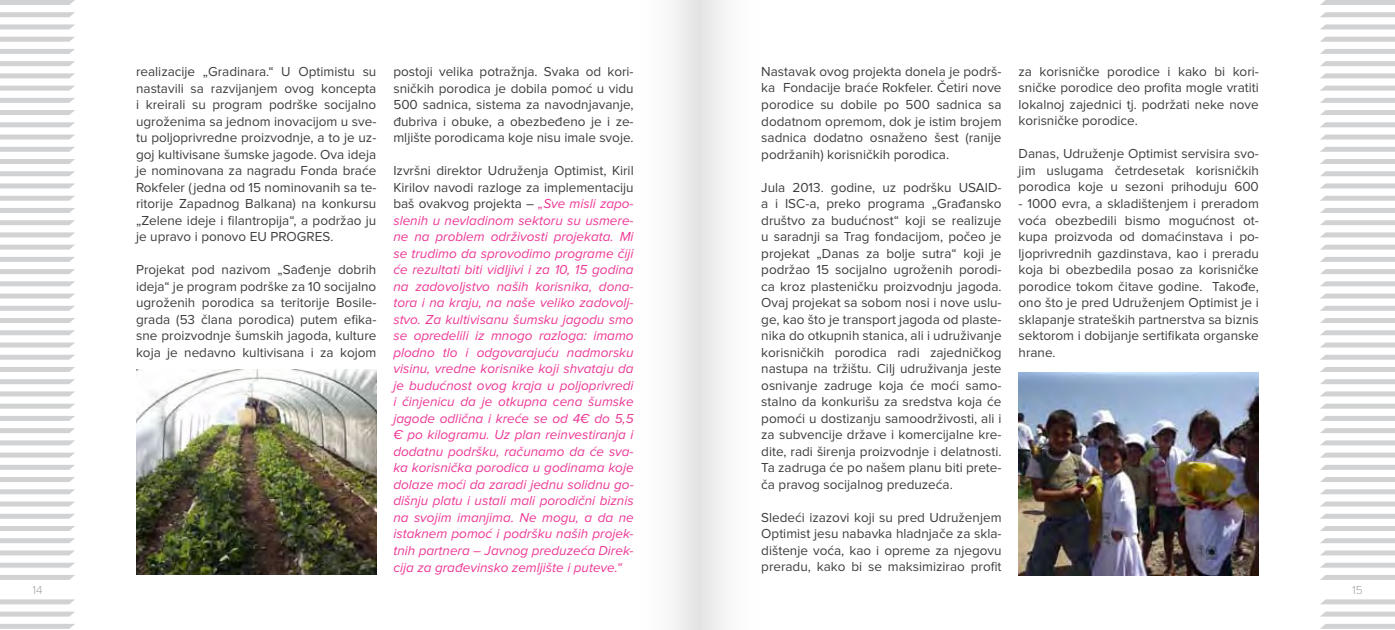
<style>
.page{position:relative;width:1395px;height:630px;background:#fff}
.page>*{position:absolute;margin:0;border:0;box-sizing:border-box;transform-origin:0 0}
.t1{font:13.5px/16.5px "Proxima Nova";color:#3e3e3f;text-align:justify}
.t2{font:italic 13.5px/16.5px "Proxima Nova";color:#ed3896;text-align:justify}
.t3{font:300 12px "Proxima Nova";color:#a4a5a9}
.s1{font-style:normal;color:#3e3e3f}
</style>
<div class="page">
<svg style="left:0;top:0;width:75px;height:5px"></svg>
<svg style="left:0;top:12px;width:75px;height:5px"></svg>
<svg style="left:0;top:24px;width:75px;height:5px"></svg>
<svg style="left:0;top:37px;width:75px;height:5px"></svg>
<svg style="left:0;top:49px;width:75px;height:5px"></svg>
<svg style="left:0;top:61px;width:75px;height:5px"></svg>
<svg style="left:0;top:73px;width:75px;height:5px"></svg>
<svg style="left:0;top:86px;width:74px;height:5px"></svg>
<svg style="left:0;top:98px;width:75px;height:5px"></svg>
<svg style="left:0;top:110px;width:75px;height:5px"></svg>
<svg style="left:0;top:122px;width:75px;height:5px"></svg>
<svg style="left:0;top:134px;width:75px;height:5px"></svg>
<svg style="left:0;top:147px;width:75px;height:5px"></svg>
<svg style="left:0;top:159px;width:75px;height:5px"></svg>
<svg style="left:0;top:171px;width:75px;height:5px"></svg>
<svg style="left:0;top:183px;width:75px;height:5px"></svg>
<svg style="left:0;top:196px;width:75px;height:4px"></svg>
<svg style="left:0;top:208px;width:75px;height:5px"></svg>
<svg style="left:0;top:220px;width:75px;height:5px"></svg>
<svg style="left:0;top:232px;width:75px;height:5px"></svg>
<svg style="left:0;top:244px;width:75px;height:5px"></svg>
<svg style="left:0;top:257px;width:75px;height:5px"></svg>
<svg style="left:0;top:269px;width:75px;height:5px"></svg>
<svg style="left:0;top:281px;width:75px;height:5px"></svg>
<svg style="left:0;top:293px;width:75px;height:5px"></svg>
<svg style="left:0;top:306px;width:75px;height:4px"></svg>
<svg style="left:0;top:318px;width:75px;height:5px"></svg>
<svg style="left:0;top:330px;width:75px;height:5px"></svg>
<svg style="left:0;top:342px;width:75px;height:5px"></svg>
<svg style="left:0;top:354px;width:75px;height:5px"></svg>
<svg style="left:0;top:367px;width:75px;height:5px"></svg>
<svg style="left:0;top:379px;width:75px;height:5px"></svg>
<svg style="left:0;top:391px;width:75px;height:5px"></svg>
<svg style="left:0;top:403px;width:75px;height:5px"></svg>
<svg style="left:0;top:416px;width:75px;height:4px"></svg>
<svg style="left:0;top:428px;width:75px;height:5px"></svg>
<svg style="left:0;top:440px;width:75px;height:5px"></svg>
<svg style="left:0;top:452px;width:75px;height:5px"></svg>
<svg style="left:0;top:465px;width:75px;height:4px"></svg>
<svg style="left:0;top:477px;width:75px;height:5px"></svg>
<svg style="left:0;top:489px;width:75px;height:5px"></svg>
<svg style="left:0;top:501px;width:75px;height:5px"></svg>
<svg style="left:0;top:513px;width:75px;height:5px"></svg>
<svg style="left:0;top:526px;width:75px;height:4px"></svg>
<svg style="left:0;top:538px;width:75px;height:5px"></svg>
<svg style="left:0;top:550px;width:75px;height:5px"></svg>
<svg style="left:0;top:562px;width:75px;height:5px"></svg>
<svg style="left:0;top:575px;width:75px;height:4px"></svg>
<svg style="left:0;top:599px;width:75px;height:5px"></svg>
<svg style="left:0;top:611px;width:75px;height:5px"></svg>
<svg style="left:0;top:624px;width:75px;height:4px"></svg>
<svg style="left:1320px;top:0;width:75px;height:5px"></svg>
<svg style="left:1320px;top:12px;width:75px;height:5px"></svg>
<svg style="left:1321px;top:24px;width:74px;height:5px"></svg>
<svg style="left:1320px;top:37px;width:75px;height:5px"></svg>
<svg style="left:1320px;top:49px;width:75px;height:5px"></svg>
<svg style="left:1320px;top:61px;width:75px;height:5px"></svg>
<svg style="left:1321px;top:73px;width:74px;height:5px"></svg>
<svg style="left:1320px;top:86px;width:75px;height:5px"></svg>
<svg style="left:1320px;top:98px;width:75px;height:5px"></svg>
<svg style="left:1320px;top:110px;width:75px;height:5px"></svg>
<svg style="left:1320px;top:122px;width:75px;height:5px"></svg>
<svg style="left:1321px;top:134px;width:74px;height:5px"></svg>
<svg style="left:1320px;top:147px;width:75px;height:5px"></svg>
<svg style="left:1320px;top:159px;width:75px;height:5px"></svg>
<svg style="left:1320px;top:171px;width:75px;height:5px"></svg>
<svg style="left:1321px;top:183px;width:74px;height:5px"></svg>
<svg style="left:1321px;top:196px;width:74px;height:4px"></svg>
<svg style="left:1320px;top:208px;width:75px;height:5px"></svg>
<svg style="left:1320px;top:220px;width:75px;height:5px"></svg>
<svg style="left:1321px;top:232px;width:74px;height:5px"></svg>
<svg style="left:1321px;top:244px;width:74px;height:5px"></svg>
<svg style="left:1320px;top:257px;width:75px;height:5px"></svg>
<svg style="left:1320px;top:269px;width:75px;height:5px"></svg>
<svg style="left:1320px;top:281px;width:75px;height:5px"></svg>
<svg style="left:1321px;top:293px;width:74px;height:5px"></svg>
<svg style="left:1321px;top:306px;width:74px;height:4px"></svg>
<svg style="left:1320px;top:318px;width:75px;height:5px"></svg>
<svg style="left:1320px;top:330px;width:75px;height:5px"></svg>
<svg style="left:1321px;top:342px;width:74px;height:5px"></svg>
<svg style="left:1321px;top:354px;width:74px;height:5px"></svg>
<svg style="left:1320px;top:367px;width:75px;height:5px"></svg>
<svg style="left:1320px;top:379px;width:75px;height:5px"></svg>
<svg style="left:1321px;top:391px;width:74px;height:5px"></svg>
<svg style="left:1321px;top:403px;width:74px;height:5px"></svg>
<svg style="left:1321px;top:416px;width:74px;height:4px"></svg>
<svg style="left:1320px;top:428px;width:75px;height:5px"></svg>
<svg style="left:1320px;top:440px;width:75px;height:5px"></svg>
<svg style="left:1321px;top:452px;width:74px;height:5px"></svg>
<svg style="left:1321px;top:465px;width:74px;height:4px"></svg>
<svg style="left:1320px;top:477px;width:75px;height:5px"></svg>
<svg style="left:1320px;top:489px;width:75px;height:5px"></svg>
<svg style="left:1321px;top:501px;width:74px;height:5px"></svg>
<svg style="left:1321px;top:513px;width:74px;height:5px"></svg>
<svg style="left:1321px;top:526px;width:74px;height:4px"></svg>
<svg style="left:1320px;top:538px;width:75px;height:5px"></svg>
<svg style="left:1321px;top:550px;width:74px;height:5px"></svg>
<svg style="left:1321px;top:562px;width:74px;height:5px"></svg>
<svg style="left:1321px;top:575px;width:74px;height:4px"></svg>
<svg style="left:1321px;top:599px;width:74px;height:5px"></svg>
<svg style="left:1321px;top:611px;width:74px;height:5px"></svg>
<svg style="left:1321px;top:624px;width:74px;height:4px"></svg>
<img style="left:136px;top:369px;width:240px;height:205px">
<img style="left:1018px;top:372px;width:241px;height:203px">
<p class="t1" style="left:136px;top:64px;width:242px">realizacije „Gradinara.“ U Optimistu su nastavili sa razvijanjem ovog koncepta i kreirali su program podrške socijalno ugroženima sa jednom inovacijom u sve&shy;tu poljoprivredne proizvodnje, a to je uz&shy;goj kultivisane šumske jagode. Ova ideja je nominovana za nagradu Fonda braće Rokfeler (jedna od 15 nominovanih sa te&shy;ritorije Zapadnog Balkana) na konkursu „Zelene ideje i filantropija“, a podržao ju je upravo i ponovo EU PROGRES.</p>
<p class="t1" style="left:136px;top:262px;width:242px">Projekat pod nazivom „Sađenje dobrih ideja“ je program podrške za 10 socijalno ugroženih porodica sa teritorije Bosile&shy;grada (53 člana porodica) putem efika&shy;sne proizvodnje šumskih jagoda, kulture koja je nedavno kultivisana i za kojom</p>
<p class="t1" style="left:393px;top:64px;width:242px">postoji velika potražnja. Svaka od kori&shy;sničkih porodica je dobila pomoć u vidu 500 sadnica, sistema za navodnjavanje, đubriva i obuke, a obezbeđeno je i ze&shy;mljište porodicama koje nisu imale svoje.</p>
<p class="t2" style="left:393px;top:163px;width:242px"><span class="s1">Izvršni direktor Udruženja Optimist, Kiril Kirilov navodi razloge za implementaciju baš ovakvog projekta –</span> „Sve misli zapo&shy;slenih u nevladinom sektoru su usmere&shy;ne na problem održivosti projekata. Mi se trudimo da sprovodimo programe čiji će rezultati biti vidljivi i za 10, 15 godina na zadovoljstvo naših korisnika, dona&shy;tora i na kraju, na naše veliko zadovolj&shy;stvo. Za kultivisanu šumsku jagodu smo se opredelili iz mnogo razloga: imamo plodno tlo i odgovarajuću nadmorsku visinu, vredne korisnike koji shvataju da je budućnost ovog kraja u poljoprivredi i činjenicu da je otkupna cena šumske jagode odlična i kreće se od 4€ do 5,5 € po kilogramu. Uz plan reinvestiranja i dodatnu podršku, računamo da će sva&shy;ka korisnička porodica u godinama koje dolaze moći da zaradi jednu solidnu go&shy;dišnju platu i ustali mali porodični biznis na svojim imanjima. Ne mogu, a da ne istaknem pomoć i podršku naših projek&shy;tnih partnera – Javnog preduzeća Direk&shy;cija za građevinsko zemljište i puteve.“</p>
<p class="t1" style="left:761px;top:64px;width:242px">Nastavak ovog projekta donela je podrš&shy;ka Fondacije braće Rokfeler. Četiri nove porodice su dobile po 500 sadnica sa dodatnom opremom, dok je istim brojem sadnica dodatno osnaženo šest (ranije podržanih) korisničkih porodica.</p>
<p class="t1" style="left:761px;top:179px;width:242px">Jula 2013. godine, uz podršku USAID&shy;a i ISC-a, preko programa „Građansko društvo za budućnost“ koji se realizuje u saradnji sa Trag fondacijom, počeo je projekat „Danas za bolje sutra“ koji je podržao 15 socijalno ugroženih porodi&shy;ca kroz plasteničku proizvodnju jagoda.<br>Ovaj projekat sa sobom nosi i nove uslu&shy;ge, kao što je transport jagoda od plaste&shy;nika do otkupnih stanica, ali i udruživanje korisničkih porodica radi zajedničkog nastupa na tržištu. Cilj udruživanja jeste osnivanje zadruge koja će moći samo&shy;stalno da konkurišu za sredstva koja će pomoći u dostizanju samoodrživosti, ali i za subvencije države i komercijalne kre&shy;dite, radi širenja proizvodnje i delatnosti.<br>Ta zadruga će po našem planu biti prete&shy;ča pravog socijalnog preduzeća.</p>
<p class="t1" style="left:761px;top:509px;width:242px">Sledeći izazovi koji su pred Udruženjem Optimist jesu nabavka hladnjače za skla&shy;dištenje voća, kao i opreme za njegovu preradu, kako bi se maksimizirao profit</p>
<p class="t1" style="left:1018px;top:64px;width:242px">za korisničke porodice i kako bi kori&shy;sničke porodice deo profita mogle vratiti lokalnoj zajednici tj. podržati neke nove korisničke porodice.</p>
<p class="t1" style="left:1018px;top:146px;width:242px">Danas, Udruženje Optimist servisira svo&shy;jim uslugama četrdesetak korisničkih porodica koje u sezoni prihoduju 600</p>
<p class="t1" style="left:1018px;top:196px;width:242px">- 1000 evra, a skladištenjem i preradom voća obezbedili bismo mogućnost ot&shy;kupa proizvoda od domaćinstava i po&shy;ljoprivrednih gazdinstava, kao i preradu koja bi obezbedila posao za korisničke porodice tokom čitave godine. Takođe, ono što je pred Udruženjem Optimist je i sklapanje strateških partnerstva sa biznis sektorom i dobijanje sertifikata organske hrane.</p>
<p class="t3" style="left:32px;top:584px;width:12px">14</p>
<p class="t3" style="left:1352px;top:584px;width:12px">15</p>
</div>
